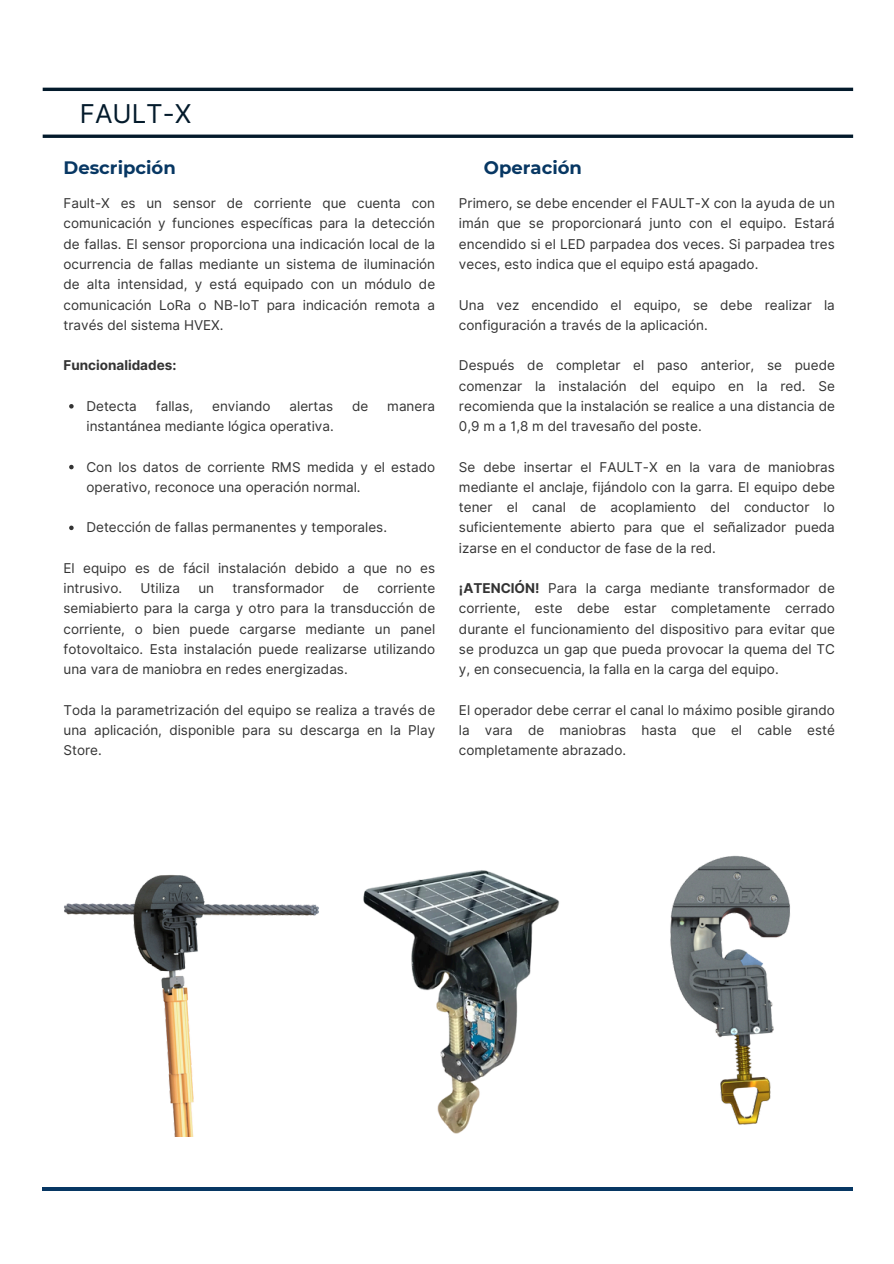
<style>
.page{position:relative;width:894px;height:1264px;background:#fff}
.page>*{position:absolute;margin:0;border:0;box-sizing:border-box;transform-origin:0 0}
.t1{font:25.95px "Inter";color:#031a2b}
.t2{font:700 18px "Montserrat";color:#073763}
.t3{font:13.5px/20.2px "Inter";color:#333;text-align:justify}
.t4{font:700 13.5px "Inter";color:#333}
.s1{font-weight:700}
</style>
<div class="page">
<hr style="left:43px;top:1187px;width:809px;height:3px;background:#073763">
<svg style="left:43px;top:134px;width:809px;height:4px;background:#293d4b"></svg>
<hr style="left:43px;top:88px;width:809px;height:3px;background:#031a2b">
<svg style="left:69px;top:404px;width:5px;height:4px"></svg>
<svg style="left:69px;top:465px;width:5px;height:4px"></svg>
<svg style="left:69px;top:525px;width:5px;height:5px"></svg>
<img style="left:64px;top:875px;width:255px;height:261px">
<img style="left:670px;top:855px;width:120px;height:270px">
<img style="left:363px;top:870px;width:197px;height:264px">
<p class="t1" style="left:80px;top:98px;width:113px">FAULT-X</p>
<p class="t2" style="left:63px;top:156px;width:114px">Descripción</p>
<p class="t2" style="left:483px;top:156px;width:100px">Operación</p>
<h1 class="t3" style="left:63px;top:193px;width:373px">Fault-X es un sensor de corriente que cuenta con comunicación y funciones específicas para la detección de fallas. El sensor proporciona una indicación local de la ocurrencia de fallas mediante un sistema de iluminación de alta intensidad, y está equipado con un módulo de comunicación LoRa o NB-IoT para indicación remota a través del sistema HVEX.</h1>
<p class="t4" style="left:63px;top:357px;width:114px">Funcionalidades:</p>
<h2 class="t3" style="left:86px;top:396px;width:52px">Detecta</h2>
<h2 class="t3" style="left:156px;top:396px;width:39px">fallas,</h2>
<h2 class="t3" style="left:212px;top:396px;width:60px">enviando</h2>
<h2 class="t3" style="left:289px;top:396px;width:45px">alertas</h2>
<h2 class="t3" style="left:352px;top:396px;width:18px">de</h2>
<h2 class="t3" style="left:387px;top:396px;width:49px">manera</h2>
<h2 class="t3" style="left:86px;top:416px;width:249px">instantánea mediante lógica operativa.</h2>
<h2 class="t3" style="left:86px;top:456px;width:350px">Con los datos de corriente RMS medida y el estado operativo, reconoce una operación normal.</h2>
<p class="t3" style="left:86px;top:517px;width:302px">Detección de fallas permanentes y temporales.</p>
<h3 class="t3" style="left:63px;top:558px;width:373px">El equipo es de fácil instalación debido a que no es intrusivo.</h3>
<h3 class="t3" style="left:140px;top:578px;width:41px">Utiliza</h3>
<h3 class="t3" style="left:198px;top:578px;width:17px">un</h3>
<h3 class="t3" style="left:232px;top:578px;width:93px">transformador</h3>
<h3 class="t3" style="left:343px;top:578px;width:18px">de</h3>
<h3 class="t3" style="left:63px;top:578px;width:373px;text-indent:314px">corriente semiabierto para la carga y otro para la transducción de corriente, o bien puede cargarse mediante un panel fotovoltaico. Esta instalación puede realizarse utilizando una vara de maniobra en redes energizadas.</h3>
<p class="t3" style="left:63px;top:699px;width:373px">Toda la parametrización del equipo se realiza a través de una aplicación, disponible para su descarga en la Play Store.</p>
<p class="t3" style="left:459px;top:193px;width:377px">Primero, se debe encender el FAULT-X con la ayuda de un imán que se proporcionará junto con el equipo. Estará encendido si el LED parpadea dos veces. Si parpadea tres veces, esto indica que el equipo está apagado.</p>
<p class="t3" style="left:459px;top:294px;width:377px">Una vez encendido el equipo, se debe realizar la configuración a través de la aplicación.</p>
<p class="t3" style="left:459px;top:355px;width:377px">Después de completar el paso anterior, se puede comenzar la instalación del equipo en la red. Se recomienda que la instalación se realice a una distancia de 0,9 m a 1,8 m del travesaño del poste.</p>
<p class="t3" style="left:459px;top:456px;width:377px">Se debe insertar el FAULT-X en la vara de maniobras mediante el anclaje, fijándolo con la garra. El equipo debe tener el canal de acoplamiento del conductor lo suficientemente abierto para que el señalizador pueda izarse en el conductor de fase de la red.</p>
<p class="t3" style="left:459px;top:578px;width:377px"><span class="s1">¡ATENCIÓN!</span> Para la carga mediante transformador de corriente, este debe estar completamente cerrado durante el funcionamiento del dispositivo para evitar que se produzca un gap que pueda provocar la quema del TC y, en consecuencia, la falla en la carga del equipo.</p>
<p class="t3" style="left:459px;top:699px;width:377px">El operador debe cerrar el canal lo máximo posible girando la vara de maniobras hasta que el cable esté completamente abrazado.</p>
</div>
